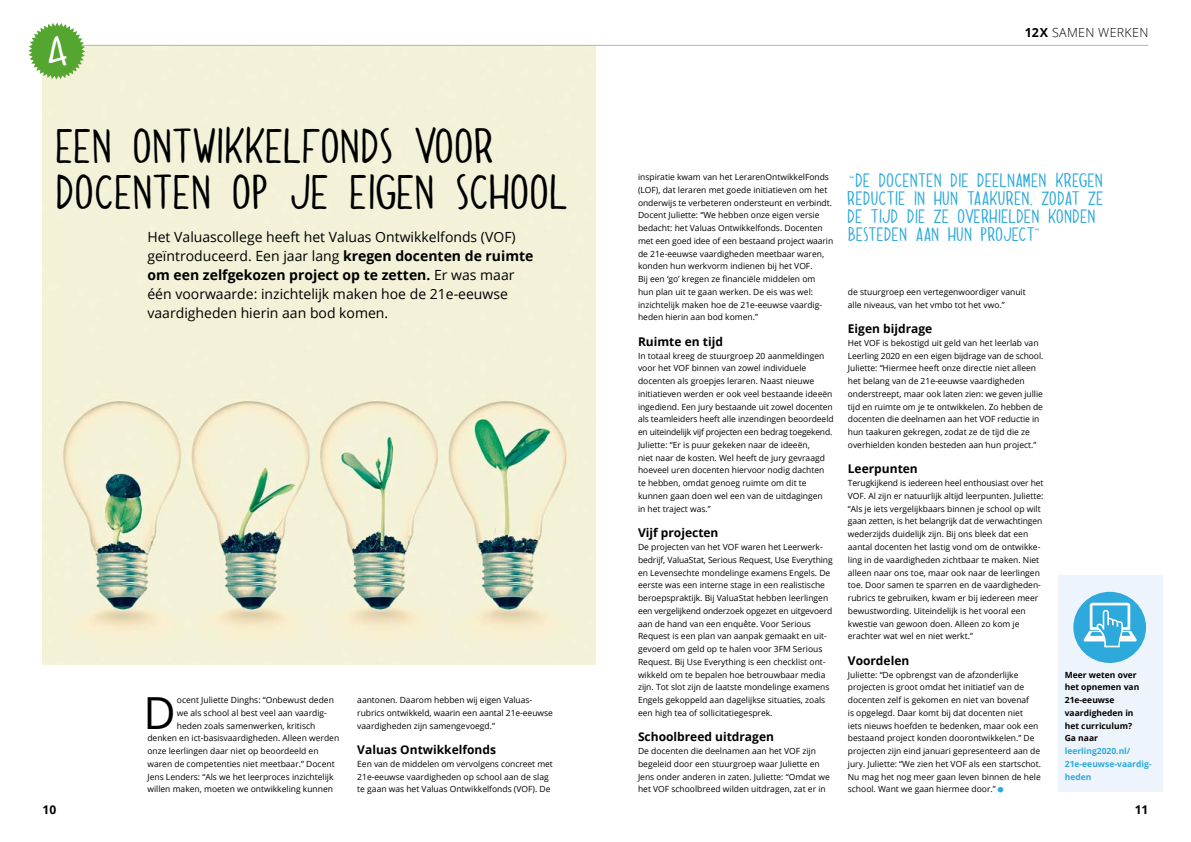
<style>
.page{position:relative;width:1191px;height:842px;background:#fff}
.page>*{position:absolute;margin:0;border:0;box-sizing:border-box;transform-origin:0 0}
.t1{font:44.2px "Open Sans";color:#000}
.t2{font:40px/46px "Dolce Caffe";letter-spacing:-.01em;color:#000}
.t3{font:16px/18px "Dolce Caffe";letter-spacing:-.005em;color:#2ea9dc}
.t4{font:14px/19px "Open Sans";color:#000}
.t5{font:300 12.5px "Open Sans";letter-spacing:.025em;color:#000}
.t6{font:700 12px "Open Sans";color:#000}
.t7{font:8.5px/12.8px "Open Sans";color:#000}
.t8{font:700 8.5px/12.8px "Open Sans";color:#000}
.t9{font:700 8.5px/12.8px "Open Sans";color:#2ea9dc}
.s1{font-weight:700}
</style>
<div class="page">
<img style="left:43px;top:46px;width:552px;height:619px">
<hr style="left:43px;top:45px;width:1105px;height:1px;background:#beb1ac">
<div style="left:1057px;top:575px;width:105px;height:217px;background:#eef4fb"></div>
<div style="left:1073px;top:592px;width:73px;height:71px;background:#2ea9dc;border-radius:50%"></div>
<svg style="left:1083px;top:603px;width:53px;height:44px"></svg>
<svg style="left:28px;top:23px;width:57px;height:56px"></svg>
<h2 class="t2" style="left:57px;top:122px;width:514px">EEN ONTWIKKELFONDS VOOR<br>DOCENTEN OP JE EIGEN SCHOOL</h2>
<p class="t4" style="left:147px;top:227px;width:387px">Het Valuascollege heeft het Valuas Ontwikkelfonds (VOF) geïntroduceerd. Een jaar lang <span class="s1">kregen docenten de ruimte om een zelfgekozen project op te zetten.</span> Er was maar één voorwaarde: inzichtelijk maken hoe de 21e-eeuwse vaardigheden hierin aan bod komen.</p>
<h1 class="t1" style="left:144px;top:682px;width:34px">D</h1>
<p class="t7" style="left:177px;top:693px;width:158px">ocent Juliette Dinghs: “Onbewust deden</p>
<p class="t7" style="left:177px;top:706px;width:151px">we als school al best veel aan vaardig-</p>
<p class="t7" style="left:177px;top:719px;width:140px">heden zoals samenwerken, kritisch</p>
<p class="t7" style="left:147px;top:732px;width:193px">denken en ict-basisvaardigheden. Alleen werden</p>
<p class="t7" style="left:147px;top:744px;width:173px">onze leerlingen daar niet op beoordeeld en</p>
<p class="t7" style="left:147px;top:757px;width:189px">waren de competenties niet meetbaar.” Docent</p>
<p class="t7" style="left:147px;top:770px;width:187px">Jens Lenders: “Als we het leerproces inzichtelijk</p>
<p class="t7" style="left:147px;top:783px;width:187px">willen maken, moeten we ontwikkeling kunnen</p>
<p class="t7" style="left:357px;top:693px;width:197px">aantonen. Daarom hebben wij eigen Valuas&shy;rubrics ontwikkeld, waarin een aantal 21e-eeuwse vaardigheden zijn samengevoegd.”</p>
<h3 class="t6" style="left:357px;top:741px;width:140px">Valuas Ontwikkelfonds</h3>
<p class="t7" style="left:357px;top:757px;width:197px">Een van de middelen om vervolgens concreet met<br>21e-eeuwse vaardigheden op school aan de slag te gaan was het Valuas Ontwikkelfonds (VOF). De</p>
<h3 class="t5" style="left:1025px;top:24px;width:125px"><span class="s1">12X</span> SAMEN WERKEN</h3>
<p class="t7" style="left:638px;top:170px;width:197px">inspiratie kwam van het LerarenOntwikkelFonds (LOF), dat leraren met goede initiatieven om het onderwijs te verbeteren ondersteunt en verbindt.<br>Docent Juliette: “We hebben onze eigen versie bedacht: het Valuas Ontwikkelfonds. Docenten met een goed idee of een bestaand project waarin de 21e-eeuwse vaardigheden meetbaar waren, konden hun werkvorm indienen bij het VOF.<br>Bij een ‘go’ kregen ze financiële middelen om<br>hun plan uit te gaan werken. De eis was wel: inzichtelijk maken hoe de 21e-eeuwse vaardig&shy;heden hierin aan bod komen.”</p>
<h3 class="t6" style="left:638px;top:333px;width:86px">Ruimte en tijd</h3>
<p class="t7" style="left:638px;top:349px;width:197px">In totaal kreeg de stuurgroep 20 aanmeldingen voor het VOF binnen van zowel individuele docenten als groepjes leraren. Naast nieuwe initiatieven werden er ook veel bestaande ideeën ingediend. Een jury bestaande uit zowel docenten als teamleiders heeft alle inzendingen beoordeeld en uiteindelijk vijf projecten een bedrag toegekend.<br>Juliette: “Er is puur gekeken naar de ideeën,<br>niet naar de kosten. Wel heeft de jury gevraagd hoeveel uren docenten hiervoor nodig dachten te hebben, omdat genoeg ruimte om dit te kunnen gaan doen wel een van de uitdagingen<br>in het traject was.”</p>
<h3 class="t6" style="left:638px;top:524px;width:82px">Vijf projecten</h3>
<p class="t7" style="left:638px;top:540px;width:196px">De projecten van het VOF waren het Leerwerk&shy;bedrijf, ValuaStat, Serious Request, Use Everything en Levensechte mondelinge examens Engels. De eerste was een interne stage in een realistische beroepspraktijk. Bij ValuaStat hebben leerlingen een vergelijkend onderzoek opgezet en uitgevoerd aan de hand van een enquête. Voor Serious Request is een plan van aanpak gemaakt en uit&shy;gevoerd om geld op te halen voor 3FM Serious Request. Bij Use Everything is een checklist ont&shy;wikkeld om te bepalen hoe betrouwbaar media zijn. Tot slot zijn de laatste mondelinge examens Engels gekoppeld aan dagelijkse situaties, zoals een high tea of sollicitatiegesprek.</p>
<h3 class="t6" style="left:638px;top:728px;width:137px">Schoolbreed uitdragen</h3>
<p class="t7" style="left:638px;top:744px;width:193px">De docenten die deelnamen aan het VOF zijn begeleid door een stuurgroep waar Juliette en Jens onder anderen in zaten. Juliette: “Omdat we het VOF schoolbreed wilden uitdragen, zat er in</p>
<h3 class="t3" style="left:848px;top:171px;width:258px">“DE DOCENTEN DIE DEELNAMEN KREGEN<br>REDUCTIE IN HUN TAAKUREN, ZODAT ZE<br>DE TIJD DIE ZE OVERHIELDEN KONDEN<br>BESTEDEN AAN HUN PROJECT”</h3>
<p class="t7" style="left:848px;top:285px;width:179px">de stuurgroep een vertegenwoordiger vanuit alle niveaus, van het vmbo tot het vwo.”</p>
<h3 class="t6" style="left:848px;top:320px;width:86px">Eigen bijdrage</h3>
<p class="t7" style="left:848px;top:336px;width:197px">Het VOF is bekostigd uit geld van het leerlab van Leerling 2020 en een eigen bijdrage van de school.<br>Juliette: “Hiermee heeft onze directie niet alleen het belang van de 21e-eeuwse vaardigheden onderstreept, maar ook laten zien: we geven jullie tijd en ruimte om je te ontwikkelen. Zo hebben de docenten die deelnamen aan het VOF reductie in hun taakuren gekregen, zodat ze de tijd die ze overhielden konden besteden aan hun project.”</p>
<h3 class="t6" style="left:848px;top:461px;width:71px">Leerpunten</h3>
<p class="t7" style="left:848px;top:476px;width:197px">Terugkijkend is iedereen heel enthousiast over het VOF. Al zijn er natuurlijk altijd leerpunten. Juliette: “Als je iets vergelijkbaars binnen je school op wilt gaan zetten, is het belangrijk dat de verwachtingen wederzijds duidelijk zijn. Bij ons bleek dat een aantal docenten het lastig vond om de ontwikke&shy;ling in de vaardigheden zichtbaar te maken. Niet alleen naar ons toe, maar ook naar de leerlingen toe. Door samen te sparren en de vaardigheden&shy;rubrics te gebruiken, kwam er bij iedereen meer bewustwording. Uiteindelijk is het vooral een kwestie van gewoon doen. Alleen zo kom je erachter wat wel en niet werkt.”</p>
<h3 class="t6" style="left:848px;top:652px;width:63px">Voordelen</h3>
<p class="t7" style="left:848px;top:668px;width:195px">Juliette: “De opbrengst van de afzonderlijke projecten is groot omdat het initiatief van de docenten zelf is gekomen en niet van bovenaf<br>is opgelegd. Daar komt bij dat docenten niet<br>iets nieuws hoefden te bedenken, maar ook een bestaand project konden doorontwikkelen.” De projecten zijn eind januari gepresenteerd aan de jury. Juliette: “We zien het VOF als een startschot.<br>Nu mag het nog meer gaan leven binnen de hele school. Want we gaan hiermee door.”</p>
<p class="t8" style="left:1064px;top:668px;width:76px">Meer weten over het opnemen van<br>21e-eeuwse vaardigheden in het curriculum?<br>Ga naar</p>
<p class="t9" style="left:1064px;top:744px;width:88px">leerling2020.nl/<br>21e-eeuwse-vaardig&shy;heden</p>
<h3 class="t6" style="left:43px;top:801px;width:15px">10</h3>
<h3 class="t6" style="left:1134px;top:801px;width:15px">11</h3>
</div>
